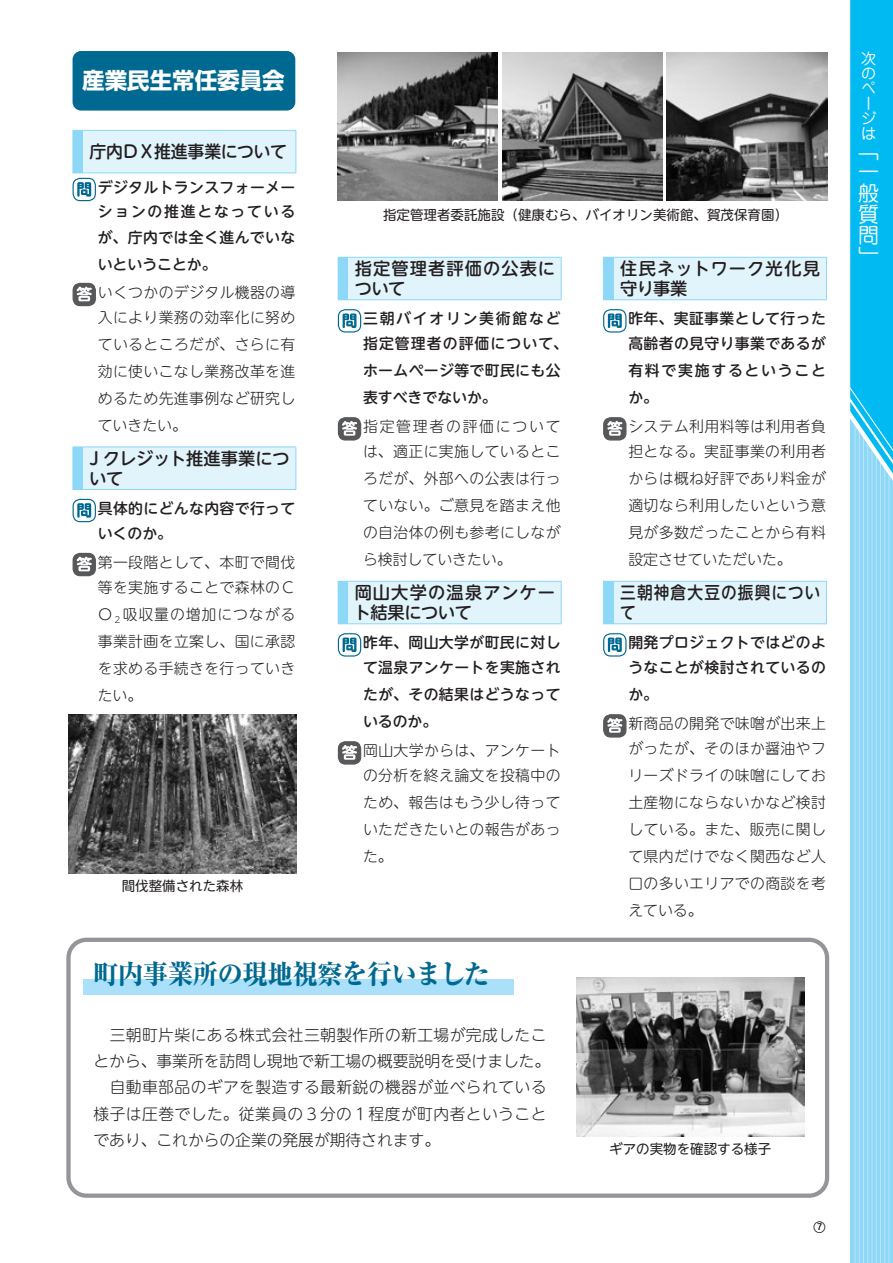
<style>
.page{position:relative;width:893px;height:1263px;background:#fff}
.page>*{position:absolute;margin:0;border:0;box-sizing:border-box;transform-origin:0 0}
.t1{font:800 27px "Ryumin Pr 6 N";letter-spacing:-.02em;color:#006991;scale:.94 1}
.t2{font:700 22.5px "Shin Go Pr 6 N";color:#fff}
.t3{font:21px/21px "Jun 201 Pro";color:#fff;text-align:justify}
.t4{font:500 17.25px/19.5px "UD Shin M Go Pr 6 N";letter-spacing:.045em;color:#231f20}
.t5{font:500 17.25px/19.5px "UD Shin M Go Pr 6 N";letter-spacing:-.015em;color:#231f20}
.t6{font:500 17.25px/19.5px "UD Shin M Go Pr 6 N";letter-spacing:.065em;color:#231f20}
.t7{font:500 17.25px/19.5px "UD Shin M Go Pr 6 N";letter-spacing:.07em;color:#231f20;scale:.91 1}
.t8{font:500 17.25px "UD Shin M Go Pr 6 N";letter-spacing:-.025em;color:#231f20}
.t9{font:300 15.75px/26.2px "UD Shin M Go Pr 6 N";letter-spacing:.03em;color:#231f20}
.t10{font:15px/15px "Jun 201 Pro";color:#fff}
.t11{font:300 14.85px/27px "UD Shin M Go Pr 6 N";letter-spacing:.025em;color:#231f20;text-align:justify}
.t12{font:500 14.85px/24.9px "UD Shin M Go Pr 6 N";letter-spacing:.025em;color:#231f20}
.t13{font:500 14.85px/24.9px "UD Shin M Go Pr 6 N";letter-spacing:.095em;color:#231f20}
.t14{font:300 14.85px/24.9px "UD Shin M Go Pr 6 N";letter-spacing:.12em;color:#231f20}
.t15{font:500 14.85px/27px "UD Shin M Go Pr 6 N";letter-spacing:.12em;color:#231f20}
.t16{font:13.5px "UD Shin M Go Pr 6 N";color:#231f20}
.t17{font:300 12.75px "UD Shin M Go Pr 6 N";color:#231f20}
.s1{font-family:"Gothic BBB Pr 6 N";font-weight:500;font-size:9px}
</style>
<div class="page">
<div style="left:850px;top:0;width:43px;height:1263px;background:#8dd7f7"></div>
<hr style="left:855px;top:410px;width:1px;height:853px;background:#b9e5fa">
<hr style="left:859px;top:410px;width:1px;height:853px;background:#b9e5fa">
<hr style="left:863px;top:410px;width:1px;height:853px;background:#b9e5fa">
<hr style="left:867px;top:410px;width:1px;height:853px;background:#b9e5fa">
<hr style="left:872px;top:410px;width:1px;height:853px;background:#b9e5fa">
<hr style="left:876px;top:410px;width:1px;height:853px;background:#b9e5fa">
<hr style="left:880px;top:410px;width:1px;height:853px;background:#b9e5fa">
<hr style="left:884px;top:410px;width:1px;height:853px;background:#b9e5fa">
<hr style="left:889px;top:410px;width:1px;height:853px;background:#b9e5fa">
<svg style="left:850px;top:0;width:43px;height:505px;background:#18bff2"></svg>
<div style="left:66px;top:938px;width:763px;height:260px;border:4px solid #939598;border-radius:18px"></div>
<svg style="left:73px;top:178px;width:22px;height:23px"></svg>
<div style="left:73px;top:178px;width:23px;height:23px;border:1px solid #006991;border-radius:7px"></div>
<svg style="left:77px;top:182px;width:14px;height:15px"></svg>
<div style="left:73px;top:283px;width:22px;height:23px;background:#57585a;border-radius:7px"></div>
<div style="left:73px;top:283px;width:23px;height:23px;border:1px solid #57585a;border-radius:7px"></div>
<svg style="left:77px;top:287px;width:15px;height:14px"></svg>
<svg style="left:73px;top:499px;width:22px;height:23px"></svg>
<div style="left:73px;top:499px;width:23px;height:23px;border:1px solid #006991;border-radius:7px"></div>
<svg style="left:77px;top:503px;width:14px;height:15px"></svg>
<div style="left:73px;top:553px;width:22px;height:23px;background:#57585a;border-radius:7px"></div>
<div style="left:73px;top:553px;width:23px;height:23px;border:1px solid #57585a;border-radius:7px"></div>
<svg style="left:77px;top:557px;width:15px;height:14px"></svg>
<svg style="left:338px;top:310px;width:23px;height:22px"></svg>
<div style="left:338px;top:309px;width:23px;height:24px;border:1px solid #006991;border-radius:7px"></div>
<svg style="left:343px;top:313px;width:13px;height:15px"></svg>
<div style="left:338px;top:418px;width:23px;height:22px;background:#57585a;border-radius:7px"></div>
<div style="left:338px;top:417px;width:23px;height:24px;border:1px solid #57585a;border-radius:7px"></div>
<svg style="left:342px;top:421px;width:15px;height:15px"></svg>
<svg style="left:338px;top:634px;width:23px;height:22px"></svg>
<div style="left:338px;top:633px;width:23px;height:24px;border:1px solid #006991;border-radius:7px"></div>
<svg style="left:343px;top:637px;width:13px;height:15px"></svg>
<div style="left:338px;top:742px;width:23px;height:22px;background:#57585a;border-radius:7px"></div>
<div style="left:338px;top:741px;width:23px;height:24px;border:1px solid #57585a;border-radius:7px"></div>
<svg style="left:342px;top:745px;width:15px;height:15px"></svg>
<div style="left:603px;top:309px;width:23px;height:24px;border:1px solid #006991;border-radius:7px"></div>
<svg style="left:608px;top:313px;width:14px;height:15px"></svg>
<div style="left:604px;top:418px;width:22px;height:22px;background:#57585a;border-radius:7px"></div>
<div style="left:603px;top:417px;width:23px;height:24px;border:1px solid #57585a;border-radius:7px"></div>
<svg style="left:607px;top:421px;width:15px;height:15px"></svg>
<div style="left:603px;top:633px;width:23px;height:24px;border:1px solid #006991;border-radius:7px"></div>
<svg style="left:608px;top:637px;width:14px;height:15px"></svg>
<div style="left:604px;top:715px;width:22px;height:22px;background:#57585a;border-radius:7px"></div>
<div style="left:603px;top:714px;width:23px;height:24px;border:1px solid #57585a;border-radius:7px"></div>
<svg style="left:607px;top:718px;width:15px;height:15px"></svg>
<div style="left:73px;top:51px;width:222px;height:60px;background:#006991;border-radius:9px"></div>
<div style="left:73px;top:130px;width:10px;height:43px;background:#8dd7f7"></div>
<div style="left:83px;top:130px;width:213px;height:43px;background:#e1f4fc"></div>
<hr style="left:83px;top:130px;width:213px;height:1px;background:#8dd7f7">
<hr style="left:296px;top:131px;width:1px;height:42px;background:#8dd7f7">
<hr style="left:83px;top:173px;width:213px;height:1px;background:#8dd7f7">
<div style="left:73px;top:447px;width:10px;height:42px;background:#8dd7f7"></div>
<div style="left:83px;top:447px;width:213px;height:42px;background:#e1f4fc"></div>
<hr style="left:83px;top:447px;width:213px;height:1px;background:#8dd7f7">
<hr style="left:296px;top:447px;width:1px;height:42px;background:#8dd7f7">
<hr style="left:83px;top:489px;width:213px;height:1px;background:#8dd7f7">
<div style="left:338px;top:257px;width:11px;height:43px;background:#8dd7f7"></div>
<div style="left:349px;top:257px;width:212px;height:43px;background:#e1f4fc"></div>
<hr style="left:349px;top:257px;width:212px;height:1px;background:#8dd7f7">
<hr style="left:561px;top:258px;width:1px;height:41px;background:#8dd7f7">
<hr style="left:349px;top:299px;width:212px;height:1px;background:#8dd7f7">
<div style="left:338px;top:581px;width:11px;height:43px;background:#8dd7f7"></div>
<div style="left:349px;top:581px;width:212px;height:43px;background:#e1f4fc"></div>
<hr style="left:349px;top:581px;width:212px;height:1px;background:#8dd7f7">
<hr style="left:561px;top:582px;width:1px;height:41px;background:#8dd7f7">
<hr style="left:349px;top:623px;width:212px;height:1px;background:#8dd7f7">
<div style="left:603px;top:257px;width:11px;height:43px;background:#8dd7f7"></div>
<div style="left:614px;top:257px;width:212px;height:43px;background:#e1f4fc"></div>
<hr style="left:614px;top:257px;width:213px;height:1px;background:#8dd7f7">
<hr style="left:826px;top:258px;width:1px;height:41px;background:#8dd7f7">
<hr style="left:614px;top:299px;width:213px;height:1px;background:#8dd7f7">
<div style="left:603px;top:581px;width:11px;height:43px;background:#8dd7f7"></div>
<div style="left:614px;top:581px;width:212px;height:43px;background:#e1f4fc"></div>
<hr style="left:614px;top:581px;width:213px;height:1px;background:#8dd7f7">
<hr style="left:826px;top:582px;width:1px;height:41px;background:#8dd7f7">
<hr style="left:614px;top:623px;width:213px;height:1px;background:#8dd7f7">
<img style="left:68px;top:714px;width:229px;height:160px">
<img style="left:337px;top:52px;width:161px;height:149px">
<img style="left:502px;top:52px;width:160px;height:149px">
<img style="left:667px;top:52px;width:160px;height:149px">
<div style="left:83px;top:979px;width:430px;height:16px;background:#aae0f9"></div>
<img style="left:576px;top:977px;width:228px;height:159px">
<h2 class="t2" style="left:82px;top:63px;width:204px">産業民生常任委員会</h2>
<p class="t8" style="left:90px;top:137px;width:199px">庁内ＤＸ推進事業について</p>
<p class="t12" style="left:98px;top:174px;width:199px;line-height:24.2px">デジタルトランスフォーメーションの推進となっている</p>
<p class="t12" style="left:98px;top:224px;width:199px;line-height:26.2px">が、庁内では全く進んでいないということか。</p>
<p class="t11" style="left:98px;top:279px;width:199px;line-height:24.9px">いくつかのデジタル機器の導入により業務の効率化に努め</p>
<p class="t11" style="left:98px;top:330px;width:199px">ているところだが、さらに有効に使いこなし業務改革を進めるため先進事例など研究していきたい。</p>
<p class="t5" style="left:89px;top:448px;width:202px">J クレジット推進事業について</p>
<p class="t12" style="left:98px;top:495px;width:199px">具体的にどんな内容で行っていくのか。</p>
<p class="t11" style="left:98px;top:549px;width:199px;line-height:24.9px">第一段階として、本町で間伐等を実施することで森林のＣ</p>
<p class="t11" style="left:98px;top:600px;width:199px">Ｏ<sub>２</sub>吸収量の増加につながる事業計画を立案し、国に承認を求める手続きを行っていきたい。</p>
<p class="t16" style="left:122px;top:875px;width:123px">間伐整備された森林</p>
<p class="t16" style="left:383px;top:204px;width:406px">指定管理者委託施設（健康むら、バイオリン美術館、賀茂保育園）</p>
<p class="t6" style="left:355px;top:258px;width:202px">指定管理者評価の公表について</p>
<p class="t13" style="left:363px;top:305px;width:206px">三朝バイオリン美術館など指定管理者の評価について、</p>
<p class="t12" style="left:363px;top:356px;width:199px;line-height:27px">ホームページ等で町民にも公表すべきでないか。</p>
<p class="t14" style="left:363px;top:413px;width:199px">指定管理者の評価については、適正に実施しているとこ</p>
<p class="t11" style="left:363px;top:464px;width:199px">ろだが、外部への公表は行っていない。ご意見を踏まえ他の自治体の例も参考にしながら検討していきたい。</p>
<p class="t4" style="left:354px;top:582px;width:203px">岡山大学の温泉アンケート結果について</p>
<p class="t12" style="left:363px;top:629px;width:199px">昨年、岡山大学が町民に対して温泉アンケートを実施され</p>
<p class="t12" style="left:363px;top:680px;width:199px;line-height:27px">たが、その結果はどうなっているのか。</p>
<p class="t11" style="left:363px;top:737px;width:199px;line-height:24.9px">岡山大学からは、アンケートの分析を終え論文を投稿中の</p>
<p class="t11" style="left:363px;top:788px;width:199px">ため、報告はもう少し待っていただきたいとの報告があった。</p>
<p class="t4" style="left:620px;top:258px;width:202px">住民ネットワーク光化見守り事業</p>
<p class="t12" style="left:628px;top:305px;width:199px">昨年、実証事業として行った高齢者の見守り事業であるが</p>
<p class="t15" style="left:628px;top:356px;width:199px">有料で実施するということか。</p>
<p class="t11" style="left:628px;top:413px;width:199px;line-height:24.9px">システム利用料等は利用者負担となる。実証事業の利用者</p>
<p class="t11" style="left:628px;top:464px;width:199px">からは概ね好評であり料金が適切なら利用したいという意見が多数だったことから有料設定させていただいた。</p>
<p class="t7" style="left:620px;top:582px;width:222px">三朝神倉大豆の振興について</p>
<p class="t12" style="left:628px;top:629px;width:199px">開発プロジェクトではどのようなことが検討されているの</p>
<p class="t12" style="left:628px;top:681px;width:31px">か。</p>
<p class="t11" style="left:628px;top:710px;width:199px;line-height:24.9px">新商品の開発で味噌が出来上がったが、そのほか醤油やフ</p>
<p class="t11" style="left:628px;top:761px;width:199px">リーズドライの味噌にしてお土産物にならないかなど検討している。また、販売に関して県内だけでなく関西など人口の多いエリアでの商談を考えている。</p>
<h1 class="t1" style="left:93px;top:952px;width:423px">町内事業所の現地視察を行いました</h1>
<p class="t9" style="left:94px;top:1021px;width:458px">　三朝町片柴にある株式会社三朝製作所の新工場が完成したことから、事業所を訪問し現地で新工場の概要説明を受けました。　自動車部品のギアを製造する最新鋭の機器が並べられている様子は圧巻でした。従業員の３分の１程度が町内者ということであり、これからの企業の発展が期待されます。</p>
<p class="t16" style="left:609px;top:1137px;width:163px">ギアの実物を確認する様子</p>
<p class="t17" style="left:813px;top:1216px;width:14px">○<span class="s1">7</span></p>
<p class="t10" style="left:861px;top:49px;width:16px">次のページは</p>
<h3 class="t3" style="left:858px;top:138px;width:22px">「一般質問」</h3>
</div>
